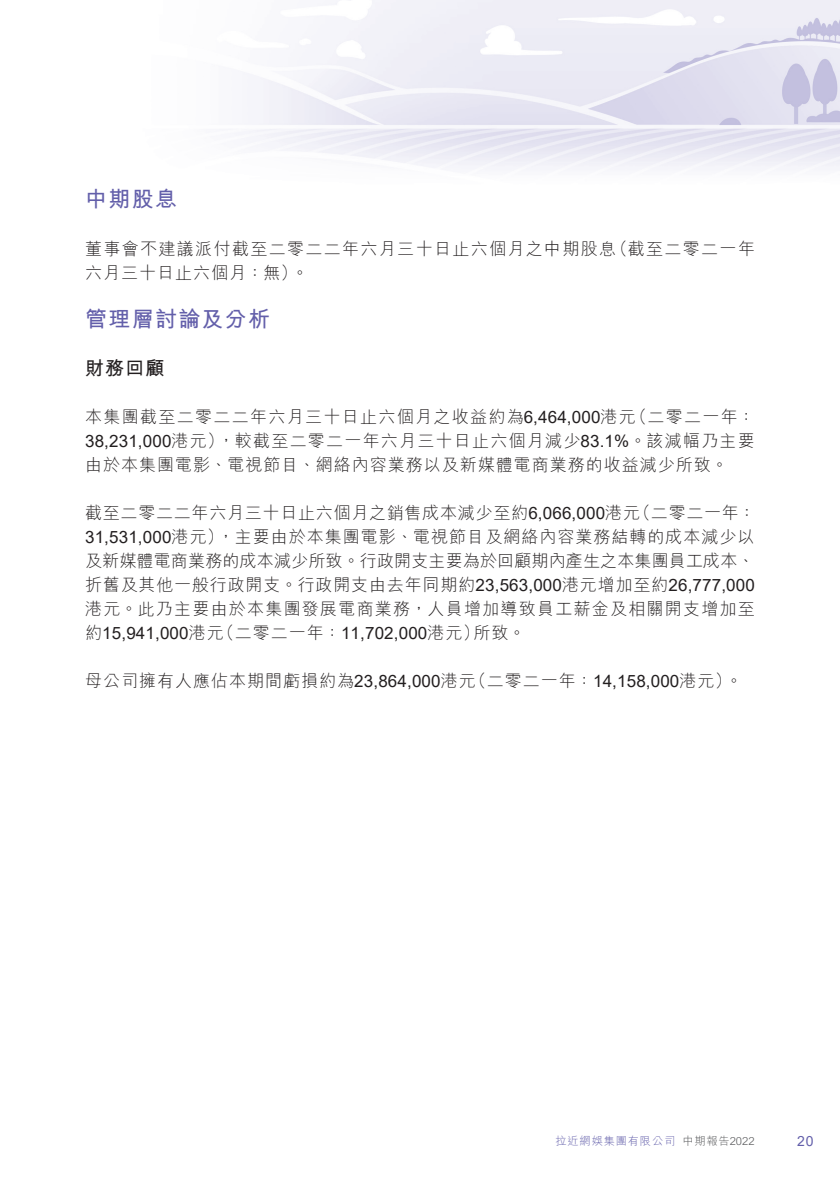
<style>
.page{position:relative;width:840px;height:1191px;background:#fff}
.page>*{position:absolute;margin:0;border:0;box-sizing:border-box;transform-origin:0 0}
.t1{font:700 22px "M Hei HK";letter-spacing:.06em;color:#635faa}
.t2{font:700 19px "M Hei HK";color:#231f20}
.t3{font:300 17px/24px "M Hei HK";letter-spacing:.06em;color:#231f20}
.t4{font:17px "Arial";letter-spacing:.01em;color:#231f20}
.t5{font:300 17px "M Hei HK";letter-spacing:.01em;color:#231f20}
.t6{font:300 17px/24px "M Hei HK";letter-spacing:.08em;color:#231f20}
.t7{font:14px "Arial";color:#635faa}
.t8{font:300 11.2px "M Hei HK";letter-spacing:.075em;color:#635faa}
.t9{font:300 11.2px "M Hei HK";letter-spacing:.01em;color:#57585a}
.s1{font-family:"Arial";font-weight:400}
.s2{font-family:"M Hei HK";font-weight:300}
</style>
<div class="page">
<img style="left:249px;top:0;width:590px;height:169px">
<p class="t1" style="left:85px;top:183px;width:93px">中期股息</p>
<p class="t6" style="left:291px;top:236px;width:326px;text-indent:-206px">董事會不建議派付截至二零二二年六月三十日止六個月之中期股息。</p>
<p class="t6" style="left:610px;top:236px;width:146px">（截至二零二一年</p>
<p class="t3" style="left:85px;top:260px;width:214px">六月三十日止六個月：無(</p>
<p class="t1" style="left:85px;top:303px;width:186px">管理層討論及分析</p>
<p class="t2" style="left:85px;top:354px;width:81px">財務回顧</p>
<p class="t3" style="left:630px;top:404px;width:126px">（二零二一年：</p>
<p class="t3" style="left:218px;top:404px;width:538px;text-indent:-133px">本集團截至二零二二年六月三十日止六個月之收益約為<span class="s1">6,464,000</span>港元<br>，較截至二零二一年六月三十日止六個月減少<span class="s1">83.1%</span>。該減幅乃主要</p>
<p class="t4" style="left:85px;top:429px;width:140px">38,231,000<span class="s2">港元）</span></p>
<p class="t3" style="left:85px;top:452px;width:644px">由於本集團電影、電視節目、網絡內容業務以及新媒體電商業務的收益減少所致。</p>
<p class="t3" style="left:633px;top:500px;width:123px">（二零二一年：</p>
<p class="t3" style="left:217px;top:500px;width:538px;text-indent:-132px">截至二零二二年六月三十日止六個月之銷售成本減少至約<span class="s1">6,066,000</span>港元<br>，主要由於本集團電影、電視節目及網絡內容業務結轉的成本減少以</p>
<p class="t4" style="left:85px;top:525px;width:140px">31,531,000<span class="s2">港元）</span></p>
<p class="t5" style="left:85px;top:552px;width:670px">及新媒體電商業務的成本減少所致。行政開支主要為於回顧期內產生之本集團員工成本、</p>
<p class="t3" style="left:85px;top:572px;width:671px">折舊及其他一般行政開支。行政開支由去年同期約<span class="s1">23,563,000</span>港元增加至約<span class="s1">26,777,000</span></p>
<p class="t3" style="left:85px;top:596px;width:671px">港元。此乃主要由於本集團發展電商業務，人員增加導致員工薪金及相關開支增加至</p>
<p class="t3" style="left:473px;top:620px;width:54px">所致。</p>
<p class="t3" style="left:217px;top:620px;width:263px">（二零二一年：<span class="s1">11,702,000</span>港元）</p>
<p class="t4" style="left:85px;top:621px;width:140px"><span class="s2">約</span>15,941,000<span class="s2">港元</span></p>
<p class="t3" style="left:85px;top:668px;width:392px">母公司擁有人應佔本期間虧損約為<span class="s1">23,864,000</span>港元</p>
<p class="t3" style="left:469px;top:668px;width:263px">（二零二一年：<span class="s1">14,158,000</span>港元(</p>
<p class="t3" style="left:725px;top:668px;width:18px">。</p>
<p class="t8" style="left:555px;top:1135px;width:121px">拉近網娛集團有限公司</p>
<p class="t9" style="left:682px;top:1135px;width:74px">中期報告2022</p>
<p class="t7" style="left:796px;top:1131px;width:18px">20</p>
</div>
